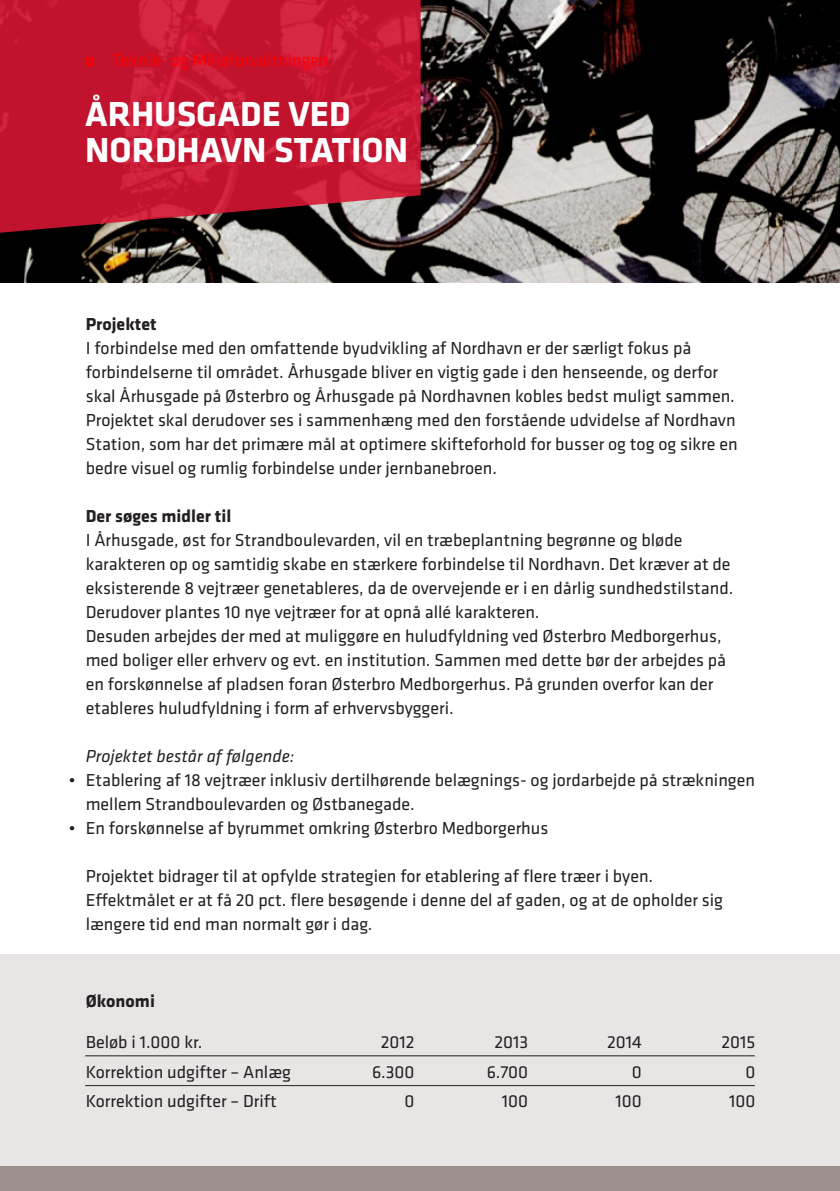
<style>
.page{position:relative;width:840px;height:1191px;background:#fff}
.page>*{position:absolute;margin:0;border:0;box-sizing:border-box;transform-origin:0 0}
.t1{font:700 36px/36px "Klavika";color:#fff}
.t2{font:18px/24px "Klavika";color:#231f20}
.t3{font:700 18px "Klavika";color:#231f20}
.t4{font:18px "Klavika";color:#f00}
.t5{font:italic 18px "Klavika";color:#231f20}
.s1{font-weight:700}
</style>
<div class="page">
<div style="left:0;top:954px;width:839px;height:237px;background:#e9e5e5"></div>
<hr style="left:85px;top:1055px;width:669px;height:1px;background:#231f20">
<hr style="left:85px;top:1085px;width:669px;height:1px;background:#231f20">
<div style="left:0;top:1167px;width:839px;height:24px;background:#9d908c"></div>
<img style="left:0;top:0;width:839px;height:282px">
<svg style="left:0;top:0;width:420px;height:234px;background:#bb1b34"></svg>
<p class="t4" style="left:85px;top:51px;width:245px"><span class="s1">o</span> Teknik- og Miljøforvaltningen</p>
<h1 class="t1" style="left:85px;top:96px;width:324px">ÅRHUSGADE VED<br>NORDHAVN STATION</h1>
<p class="t3" style="left:86px;top:314px;width:72px">Projektet</p>
<p class="t2" style="left:86px;top:337px;width:653px">I forbindelse med den omfattende byudvikling af Nordhavn er der særligt fokus på forbindelserne til området. Århusgade bliver en vigtig gade i den henseende, og derfor skal Århusgade på Østerbro og Århusgade på Nordhavnen kobles bedst muligt sammen.<br>Projektet skal derudover ses i sammenhæng med den forstående udvidelse af Nordhavn Station, som har det primære mål at optimere skifteforhold for busser og tog og sikre en bedre visuel og rumlig forbindelse under jernbanebroen.</p>
<p class="t3" style="left:86px;top:506px;width:147px">Der søges midler til</p>
<p class="t2" style="left:86px;top:529px;width:648px">I Århusgade, øst for Strandboulevarden, vil en træbeplantning begrønne og bløde karakteren op og samtidig skabe en stærkere forbindelse til Nordhavn. Det kræver at de eksisterende 8 vejtræer genetableres, da de overvejende er i en dårlig sundhedstilstand.<br>Derudover plantes 10 nye vejtræer for at opnå allé karakteren.<br>Desuden arbejdes der med at muliggøre en huludfyldning ved Østerbro Medborgerhus, med boliger eller erhverv og evt. en institution. Sammen med dette bør der arbejdes på en forskønnelse af pladsen foran Østerbro Medborgerhus. På grunden overfor kan der etableres huludfyldning i form af erhvervsbyggeri.</p>
<p class="t5" style="left:86px;top:749px;width:210px">Projektet består af følgende:</p>
<p class="t2" style="left:86px;top:768px;width:670px;text-indent:-17px">• Etablering af 18 vejtræer inklusiv dertilhørende belægnings- og jordarbejde på strækningen mellem Strandboulevarden og Østbanegade.</p>
<p class="t2" style="left:69px;top:816px;width:481px">• En forskønnelse af byrummet omkring Østerbro Medborgerhus</p>
<p class="t2" style="left:86px;top:865px;width:638px">Projektet bidrager til at opfylde strategien for etablering af flere træer i byen.<br>Effektmålet er at få 20 pct. flere besøgende i denne del af gaden, og at de opholder sig længere tid end man normalt gør i dag.</p>
<p class="t3" style="left:86px;top:991px;width:71px">Økonomi</p>
<p class="t2" style="left:86px;top:1030px;width:118px">Beløb i 1.000 kr.</p>
<p class="t2" style="left:380px;top:1030px;width:35px">2012</p>
<p class="t2" style="left:494px;top:1030px;width:35px">2013</p>
<p class="t2" style="left:606px;top:1030px;width:36px">2014</p>
<p class="t2" style="left:721px;top:1030px;width:35px">2015</p>
<p class="t2" style="left:86px;top:1060px;width:207px">Korrektion udgifter – Anlæg</p>
<p class="t2" style="left:372px;top:1060px;width:44px">6.300</p>
<p class="t2" style="left:486px;top:1060px;width:43px">6.700</p>
<p class="t2" style="left:631px;top:1060px;width:11px">0</p>
<p class="t2" style="left:745px;top:1060px;width:11px">0</p>
<p class="t2" style="left:86px;top:1089px;width:192px">Korrektion udgifter – Drift</p>
<p class="t2" style="left:404px;top:1089px;width:11px">0</p>
<p class="t2" style="left:501px;top:1089px;width:28px">100</p>
<p class="t2" style="left:615px;top:1089px;width:28px">100</p>
<p class="t2" style="left:728px;top:1089px;width:28px">100</p>
</div>
